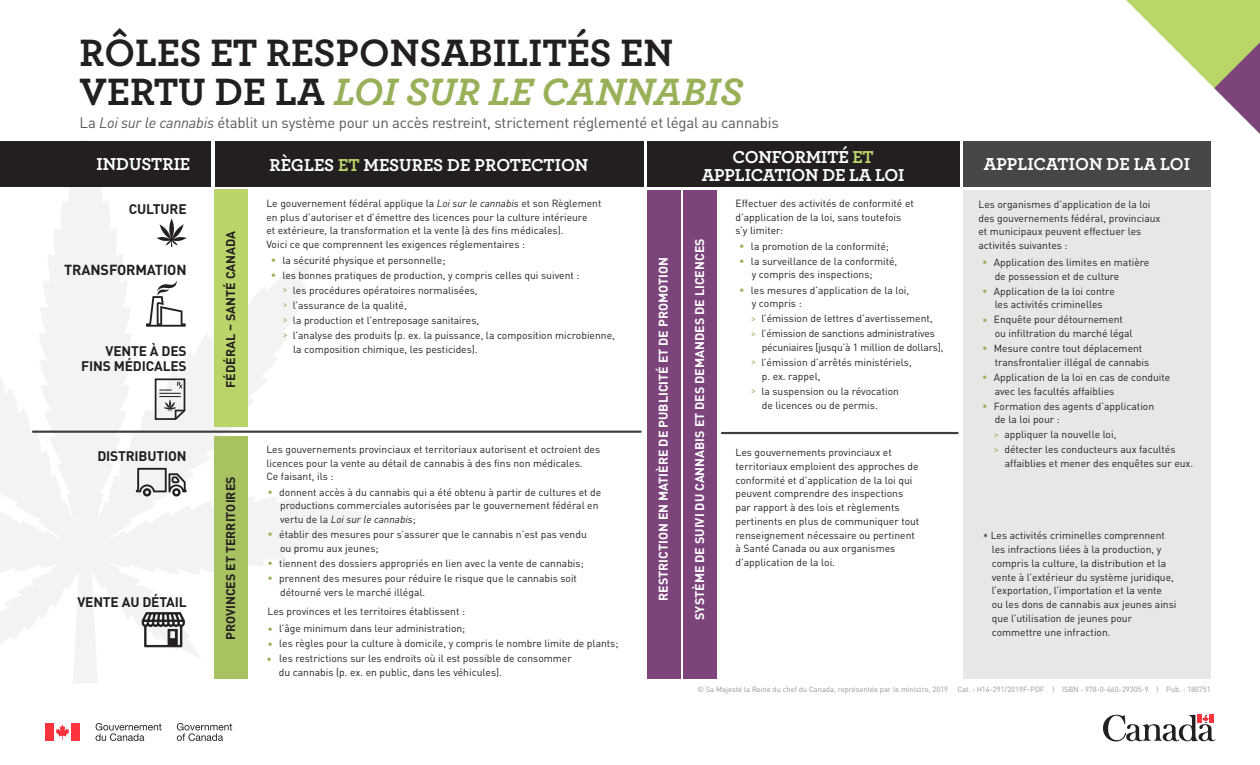
<style>
.page{position:relative;width:1260px;height:765px;background:#fff}
.page>*{position:absolute;margin:0;border:0;box-sizing:border-box;transform-origin:0 0}
.t1{font:700 40px/38.8px "Archer";color:#231f20}
.t2{font:700 18.12px/18.1px "Archer";letter-spacing:-.01em;color:#fff;text-align:center}
.t3{font:15px "DINOT";letter-spacing:-.015em;color:#57585a}
.t4{font:700 14.38px "DINOT";letter-spacing:-.01em;color:#231f20}
.t5{font:700 13.75px/15px "DINOT";letter-spacing:-.015em;color:#231f20;text-align:right}
.t6{font:700 12.5px "DINOT";color:#fff}
.t7{font:700 12.5px "DINOT";color:#231f20}
.t8{font:10.25px/13.8px "DINOT";color:#231f20}
.t9{font:7.5px "DINOT";color:#939598}
.s1{font-style:italic;color:#98b159}
.s2{font-style:italic}
.s3{color:#b9d56a}
.s4{color:#98b159}
</style>
<div class="page">
<svg style="left:0;top:187px;width:375px;height:496px"></svg>
<div style="left:647px;top:141px;width:312px;height:46px;background:#231f20"></div>
<div style="left:963px;top:141px;width:248px;height:46px;background:#474646"></div>
<div style="left:963px;top:190px;width:248px;height:488px;background:#e3e1e0"></div>
<hr style="left:33px;top:431px;width:608px;height:2px;background:#3e3e3f">
<hr style="left:722px;top:432px;width:236px;height:2px;background:#3e3e3f">
<svg style="left:136px;top:468px;width:51px;height:29px"></svg>
<div style="left:684px;top:190px;width:33px;height:488px;background:#7d447c"></div>
<div style="left:647px;top:190px;width:33px;height:488px;background:#7d447c"></div>
<div style="left:215px;top:190px;width:33px;height:237px;background:#b9d56a"></div>
<div style="left:215px;top:436px;width:33px;height:242px;background:#a7c261"></div>
<div style="left:0;top:141px;width:211px;height:46px;background:#231f20"></div>
<div style="left:215px;top:141px;width:428px;height:46px;background:#231f20"></div>
<svg style="left:1126px;top:0;width:134px;height:134px"></svg>
<svg style="left:155px;top:378px;width:30px;height:42px"></svg>
<svg style="left:146px;top:281px;width:40px;height:46px"></svg>
<svg style="left:156px;top:218px;width:31px;height:29px"></svg>
<svg style="left:142px;top:612px;width:43px;height:35px"></svg>
<svg style="left:56px;top:724px;width:13px;height:15px"></svg>
<div style="left:45px;top:723px;width:9px;height:18px;background:#fb333e"></div>
<div style="left:71px;top:723px;width:9px;height:18px;background:#fb333e"></div>
<svg style="left:177px;top:723px;width:55px;height:18px"></svg>
<svg style="left:96px;top:723px;width:66px;height:18px"></svg>
<svg style="left:1103px;top:715px;width:112px;height:27px"></svg>
<h1 class="t1" style="left:80px;top:31px;width:665px">RÔLES ET RESPONSABILITÉS EN<br>VERTU DE LA <span class="s1">LOI SUR LE CANNABIS</span></h1>
<h3 class="t3" style="left:80px;top:111px;width:701px">La <span class="s2">Loi sur le cannabis</span> établit un système pour un accès restreint, strictement réglementé et légal au cannabis</h3>
<h2 class="t2" style="left:702px;top:147px;width:204px">CONFORMITÉ <span class="s3">ET<br></span>APPLICATION DE LA LOI</h2>
<h2 class="t2" style="left:97px;top:153px;width:95px">INDUSTRIE</h2>
<h2 class="t2" style="left:270px;top:154px;width:320px">RÈGLES <span class="s3">ET</span> MESURES DE PROTECTION</h2>
<h2 class="t2" style="left:984px;top:153px;width:208px">APPLICATION DE LA LOI</h2>
<h3 class="t5" style="left:129px;top:200px;width:59px">CULTURE</h3>
<p class="t8" style="left:266px;top:196px;width:337px">Le gouvernement fédéral applique la <span class="s2">Loi sur le cannabis</span> et son Règlement en plus d’autoriser et d’émettre des licences pour la culture intérieure<br>et extérieure, la transformation et la vente (à des fins médicales).<br>Voici ce que comprennent les exigences réglementaires :</p>
<p class="t8" style="left:271px;top:252px;width:176px"><span class="s4">•</span> la sécurité physique et personnelle;</p>
<p class="t8" style="left:282px;top:267px;width:334px;line-height:15px;text-indent:-12px"><span class="s4">•</span> les bonnes pratiques de production, y compris celles qui suivent :<br><span class="s4">&gt;</span> les procédures opératoires normalisées,<br><span class="s4">&gt;</span> l’assurance de la qualité,<br><span class="s4">&gt;</span> la production et l’entreposage sanitaires,<br><span class="s4">&gt;</span> l’analyse des produits (p. ex. la puissance, la composition microbienne,</p>
<p class="t8" style="left:293px;top:341px;width:186px">la composition chimique, les pesticides).</p>
<p class="t7" style="left:221px;top:388px;width:159px;rotate:-90deg">FÉDÉRAL – SANTÉ CANADA</p>
<h3 class="t4" style="left:64px;top:259px;width:124px">TRANSFORMATION</h3>
<h3 class="t5" style="left:81px;top:342px;width:107px">VENTE À DES<br>FINS MÉDICALES</h3>
<h3 class="t5" style="left:97px;top:447px;width:91px">DISTRIBUTION</h3>
<h3 class="t5" style="left:77px;top:593px;width:111px">VENTE AU DÉTAIL</h3>
<p class="t7" style="left:221px;top:640px;width:165px;rotate:-90deg">PROVINCES ET TERRITOIRES</p>
<p class="t8" style="left:266px;top:441px;width:335px">Les gouvernements provinciaux et territoriaux autorisent et octroient des licences pour la vente au détail de cannabis à des fins non médicales.<br>Ce faisant, ils :</p>
<p class="t8" style="left:280px;top:484px;width:323px;text-indent:-12px"><span class="s4">•</span> donnent accès à du cannabis qui a été obtenu à partir de cultures et de productions commerciales autorisées par le gouvernement fédéral en vertu de la <span class="s2">Loi sur le cannabis</span>;</p>
<p class="t8" style="left:280px;top:527px;width:308px;text-indent:-12px"><span class="s4">•</span> établir des mesures pour s’assurer que le cannabis n’est pas vendu ou promu aux jeunes;</p>
<p class="t8" style="left:268px;top:555px;width:318px"><span class="s4">•</span> tiennent des dossiers appropriés en lien avec la vente de cannabis;</p>
<p class="t8" style="left:280px;top:570px;width:298px;text-indent:-12px"><span class="s4">•</span> prennent des mesures pour réduire le risque que le cannabis soit détourné vers le marché illégal.</p>
<p class="t8" style="left:268px;top:604px;width:199px">Les provinces et les territoires établissent :</p>
<p class="t8" style="left:268px;top:621px;width:199px"><span class="s4">•</span> l’âge minimum dans leur administration;</p>
<p class="t8" style="left:268px;top:636px;width:352px"><span class="s4">•</span> les règles pour la culture à domicile, y compris le nombre limite de plants;</p>
<p class="t8" style="left:279px;top:651px;width:294px;text-indent:-12px"><span class="s4">•</span> les restrictions sur les endroits où il est possible de consommer du cannabis (p. ex. en public, dans les véhicules).</p>
<p class="t6" style="left:654px;top:601px;width:345px;rotate:-90deg">RESTRICTION EN MATIÈRE DE PUBLICITÉ ET DE PROMOTION</p>
<p class="t6" style="left:690px;top:620px;width:383px;rotate:-90deg">SYSTÈME DE SUIVI DU CANNABIS ET DES DEMANDES DE LICENCES</p>
<p class="t8" style="left:736px;top:196px;width:180px">Effectuer des activités de conformité et d’application de la loi, sans toutefois s’y limiter:</p>
<p class="t8" style="left:739px;top:238px;width:151px"><span class="s4">•</span> la promotion de la conformité;</p>
<p class="t8" style="left:752px;top:253px;width:147px;text-indent:-12px"><span class="s4">•</span> la surveillance de la conformité, y compris des inspections;</p>
<p class="t8" style="left:752px;top:282px;width:159px;text-indent:-12px"><span class="s4">•</span> les mesures d’application de la loi, y compris :</p>
<p class="t8" style="left:751px;top:310px;width:185px;line-height:15px"><span class="s4">&gt;</span> l’émission de lettres d’avertissement, <span class="s4">&gt;</span> l’émission de sanctions administratives</p>
<p class="t8" style="left:751px;top:339px;width:194px;line-height:15px;text-indent:11px">pécuniaires [jusqu’à 1 million de dollars], <span class="s4">&gt;</span> l’émission d’arrêtés ministériels,</p>
<p class="t8" style="left:751px;top:368px;width:150px;line-height:15px;text-indent:11px">p. ex. rappel,<br><span class="s4">&gt;</span> la suspension ou la révocation</p>
<p class="t8" style="left:762px;top:397px;width:118px">de licences ou de permis.</p>
<p class="t8" style="left:736px;top:445px;width:185px">Les gouvernements provinciaux et territoriaux emploient des approches de conformité et d’application de la loi qui peuvent comprendre des inspections par rapport à des lois et règlements pertinents en plus de communiquer tout renseignement nécessaire ou pertinent à Santé Canada ou aux organismes d’application de la loi.</p>
<p class="t8" style="left:978px;top:196px;width:184px">Les organismes d’application de la loi des gouvernements fédéral, provinciaux et municipaux peuvent effectuer les activités suivantes :</p>
<p class="t8" style="left:995px;top:254px;width:156px;text-indent:-12px"><span class="s4">•</span> Application des limites en matière de possession et de culture</p>
<p class="t8" style="left:982px;top:283px;width:134px;text-align:center"><span class="s4">•</span> Application de la loi contre les activités criminelles</p>
<p class="t8" style="left:995px;top:312px;width:139px;text-indent:-12px"><span class="s4">•</span> Enquête pour détournement ou infiltration du marché légal</p>
<p class="t8" style="left:995px;top:341px;width:156px;text-indent:-12px"><span class="s4">•</span> Mesure contre tout déplacement transfrontalier illégal de cannabis</p>
<p class="t8" style="left:995px;top:369px;width:177px;text-indent:-12px"><span class="s4">•</span> Application de la loi en cas de conduite avec les facultés affaiblies</p>
<p class="t8" style="left:995px;top:398px;width:161px;text-indent:-12px"><span class="s4">•</span> Formation des agents d’application de la loi pour :</p>
<p class="t8" style="left:994px;top:426px;width:183px;line-height:15px"><span class="s4">&gt;</span> appliquer la nouvelle loi,<br><span class="s4">&gt;</span> détecter les conducteurs aux facultés</p>
<p class="t8" style="left:1005px;top:456px;width:190px">affaiblies et mener des enquêtes sur eux.</p>
<p class="t8" style="left:992px;top:528px;width:186px;text-indent:-9px">* Les activités criminelles comprennent les infractions liées à la production, y compris la culture, la distribution et la vente à l’extérieur du système juridique, l’exportation, l’importation et la vente<br>ou les dons de cannabis aux jeunes ainsi que l’utilisation de jeunes pour commettre une infraction.</p>
<p class="t9" style="left:697px;top:684px;width:515px">© Sa Majesté la Reine du chef du Canada, représentée par le ministre, 2019 Cat. : H14-291/2019F-PDF | ISBN : 978-0-660-29305-9 | Pub. : 180751</p>
</div>
